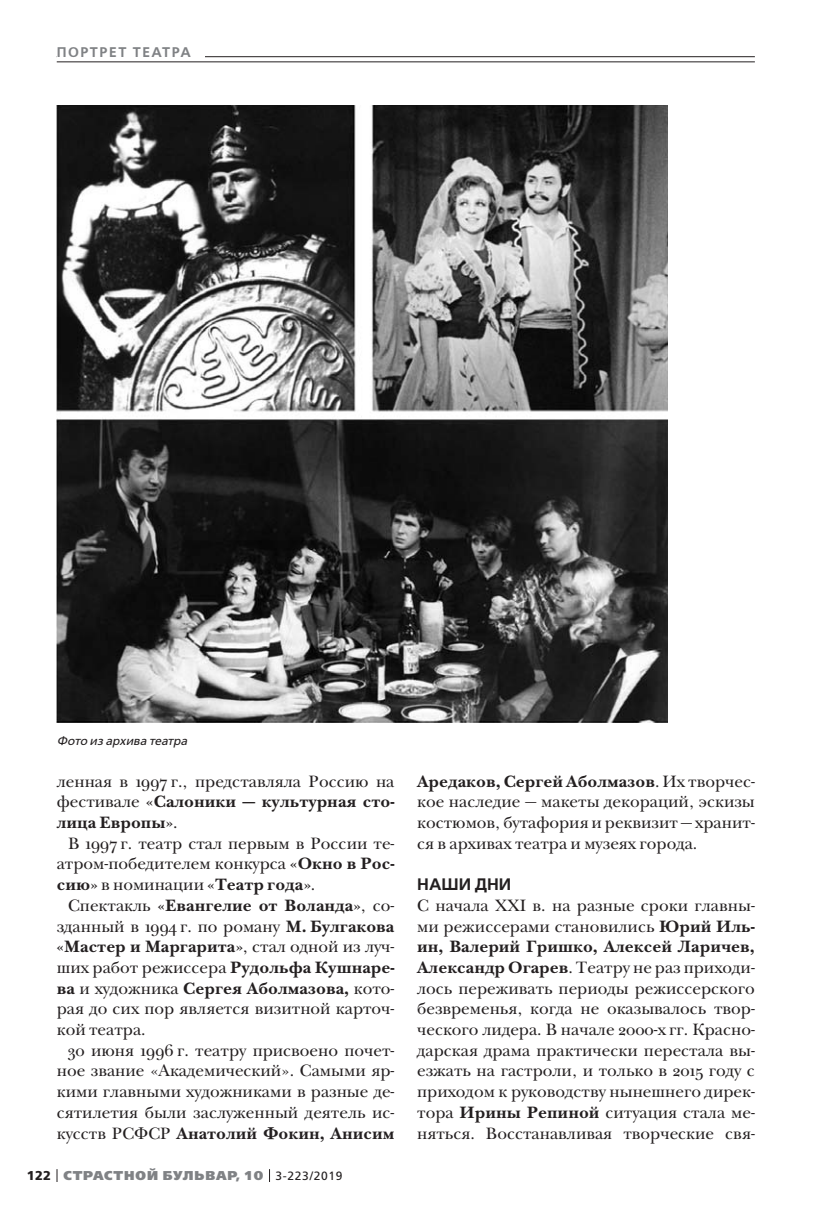
<style>
.page{position:relative;width:823px;height:1219px;background:#fff}
.page>*{position:absolute;margin:0;border:0;box-sizing:border-box;transform-origin:0 0}
.t1{font:17px/20.6px "New Baskerville ITC";color:#231f20;text-align:justify}
.t2{font:600 16.6px "Free Set";letter-spacing:.005em;color:#231f20}
.t3{font:600 14px "Free Set";letter-spacing:.11em;color:#808285}
.t4{font:800 12.8px "Free Set";letter-spacing:.07em;color:#808285}
.t5{font:italic 12px "Free Set";color:#231f20}
.s1{font-weight:700}
.s2{font-weight:700;color:#231f20}
.s3{font-weight:400;font-size:12px;color:#231f20}
</style>
<div class="page">
<svg style="left:57px;top:1169px;width:1px;height:13px"></svg>
<svg style="left:269px;top:1169px;width:1px;height:13px"></svg>
<hr style="left:57px;top:56px;width:697px;height:1px;background:#231f20">
<div style="left:57px;top:41px;width:147px;height:21px;background:#fff"></div>
<hr style="left:57px;top:62px;width:697px;height:1px;background:#231f20">
<img style="left:57px;top:105px;width:610px;height:618px">
<p class="t3" style="left:57px;top:45px;width:135px">ПОРТРЕТ ТЕАТРА</p>
<p class="t5" style="left:57px;top:735px;width:132px">Фото из архива театра</p>
<p class="t1" style="left:57px;top:772px;width:339px">ленная в 1997 г., представляла Россию на фестивале <span class="s1">«Салоники — культурная сто&shy;лица Европы»</span>.</p>
<p class="t1" style="left:57px;top:834px;width:339px;text-indent:11px">В 1997 г. театр стал первым в России те&shy;атром-победителем конкурса <span class="s1">«Окно в Рос&shy;сию»</span> в номинации <span class="s1">«Театр года»</span>.</p>
<p class="t1" style="left:57px;top:897px;width:339px;text-indent:11px">Спектакль <span class="s1">«Евангелие от Воланда»</span>, со&shy;зданный в 1994 г. по роману <span class="s1">М. Булгакова «Мастер и Маргарита»</span>, стал одной из луч&shy;ших работ режиссера <span class="s1">Рудольфа Кушнаре&shy;ва</span> и художника <span class="s1">Сергея Аболмазова,</span> кото&shy;рая до сих пор является визитной карточ&shy;кой театра.</p>
<p class="t1" style="left:57px;top:1041px;width:339px;text-indent:11px">30 июня 1996 г. театру присвоено почет&shy;ное звание «Академический». Самыми яр&shy;кими главными художниками в разные де&shy;сятилетия были заслуженный деятель ис&shy;кусств РСФСР <span class="s1">Анатолий Фокин, Анисим</span></p>
<p class="t4" style="left:27px;top:1169px;width:317px"><span class="s2">122</span> СТРАСТНОЙ БУЛЬВАР, 10 <span class="s3">3-223/2019</span></p>
<p class="t1" style="left:417px;top:772px;width:339px"><span class="s1">Аредаков, Сергей Аболмазов</span>. Их творчес&shy;кое наследие — макеты декораций, эскизы костюмов, бутафория и реквизит — хранит&shy;ся в архивах театра и музеях города.</p>
<p class="t2" style="left:417px;top:876px;width:95px">НАШИ ДНИ</p>
<p class="t1" style="left:417px;top:897px;width:339px">С начала XXI в. на разные сроки главны&shy;ми режиссерами становились <span class="s1">Юрий Иль&shy;ин, Валерий Гришко, Алексей Ларичев, Александр Огарев</span>. Театру не раз приходи&shy;лось переживать периоды режиссерского безвременья, когда не оказывалось твор&shy;ческого лидера. В начале 2000-х гг. Красно&shy;дарская драма практически перестала вы&shy;езжать на гастроли, и только в 2015 году с приходом к руководству нынешнего дирек&shy;тора <span class="s1">Ирины Репиной</span> ситуация стала ме&shy;няться. Восстанавливая творческие свя-</p>
</div>
